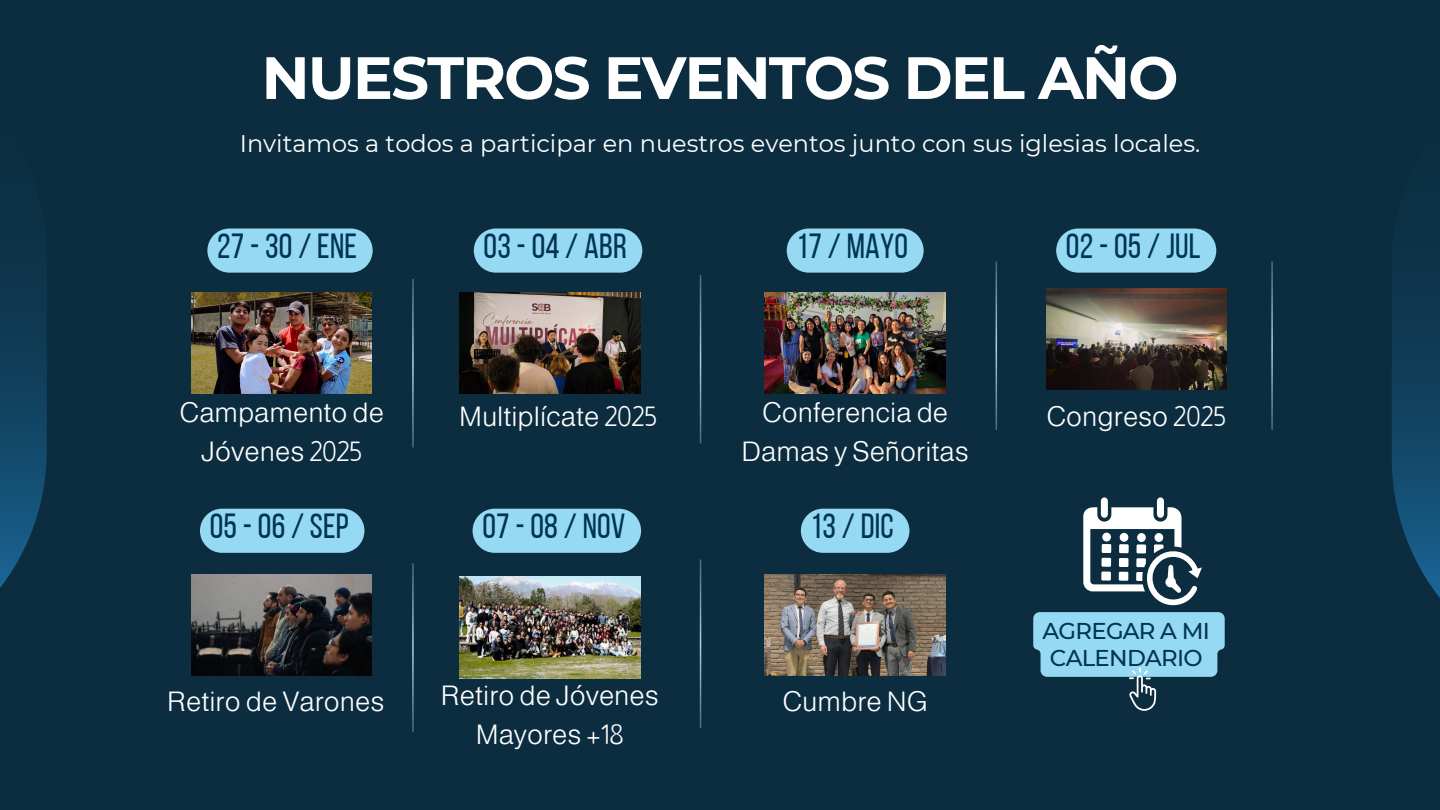
<style>
.page{position:relative;width:1440px;height:810px;background:#0c2d3f}
.page>*{position:absolute;margin:0;border:0;box-sizing:border-box;transform-origin:0 0}
.t1{font:700 59.6px "Montserrat";letter-spacing:-.03em;color:#fff}
.t2{font:34.9px "Bebas Neue";letter-spacing:.005em;color:#013355}
.t3{font:300 27.6px/38.7px "Almarai";color:#fff;text-align:center}
.t4{font:24px "Montserrat";color:#fff}
.t5{font:500 22.8px/27.3px "Montserrat";letter-spacing:-.03em;color:#013355;text-align:center}
</style>
<div class="page">
<img style="left:1392px;top:266px;width:48px;height:332px">
<img style="left:0;top:258px;width:47px;height:330px">
<svg style="left:1083px;top:497px;width:119px;height:109px"></svg>
<svg style="left:1033px;top:612px;width:192px;height:99px"></svg>
<hr style="left:412px;top:279px;width:2px;height:168px;background:#fff">
<hr style="left:700px;top:275px;width:1px;height:169px;background:#fff">
<hr style="left:996px;top:261px;width:1px;height:169px;background:#fff">
<hr style="left:1271px;top:261px;width:2px;height:169px;background:#fff">
<img style="left:192px;top:292px;width:180px;height:102px">
<img style="left:460px;top:292px;width:180px;height:102px">
<img style="left:765px;top:292px;width:180px;height:102px">
<img style="left:1046px;top:289px;width:180px;height:101px">
<svg style="left:207px;top:228px;width:166px;height:45px;background:#8acbe3"></svg>
<svg style="left:474px;top:228px;width:168px;height:45px;background:#8ccce5"></svg>
<svg style="left:787px;top:228px;width:137px;height:45px;background:#89c9e2"></svg>
<svg style="left:1056px;top:228px;width:160px;height:45px;background:#8bcbe4"></svg>
<hr style="left:412px;top:563px;width:2px;height:169px;background:#fff">
<hr style="left:700px;top:559px;width:1px;height:169px;background:#fff">
<img style="left:765px;top:574px;width:180px;height:102px">
<img style="left:460px;top:577px;width:180px;height:101px">
<img style="left:192px;top:574px;width:180px;height:102px">
<svg style="left:200px;top:509px;width:164px;height:44px;background:#8ecfe7"></svg>
<svg style="left:473px;top:509px;width:168px;height:44px;background:#8ecfe7"></svg>
<svg style="left:801px;top:509px;width:108px;height:44px;background:#8acae2"></svg>
<h2 class="t1" style="left:262px;top:41px;width:918px">NUESTROS EVENTOS DEL AÑO</h2>
<h2 class="t4" style="left:240px;top:129px;width:962px">Invitamos a todos a participar en nuestros eventos junto con sus iglesias locales.</h2>
<p class="t2" style="left:217px;top:232px;width:141px">27-30/ENE</p>
<h4 class="t2" style="left:484px;top:232px;width:145px">03-04/ABR</h4>
<p class="t2" style="left:796px;top:232px;width:113px">17 / MAYO</p>
<h2 class="t2" style="left:1066px;top:232px;width:136px">02-05/JUL</h2>
<p class="t3" style="left:180px;top:393px;width:206px">Campamento de<br>Jóvenes 2025</p>
<h4 class="t3" style="left:459px;top:397px;width:199px">Multiplícate 2025</h4>
<p class="t3" style="left:742px;top:393px;width:229px">Conferencia de<br>Damas y Señoritas</p>
<h3 class="t3" style="left:1047px;top:397px;width:181px">Congreso 2025</h3>
<h3 class="t2" style="left:210px;top:512px;width:141px">05-06/SEP</h3>
<p class="t2" style="left:482px;top:512px;width:145px">07-08/NOV</p>
<h4 class="t2" style="left:811px;top:512px;width:85px">13 / DIC</h4>
<p class="t3" style="left:167px;top:682px;width:219px">Retiro de Varones</p>
<h4 class="t3" style="left:441px;top:676px;width:219px">Retiro de Jóvenes<br>Mayores +18</h4>
<p class="t3" style="left:783px;top:682px;width:147px">Cumbre NG</p>
<p class="t5" style="left:1043px;top:617px;width:169px">AGREGAR A MI<br>CALENDARIO</p>
</div>
